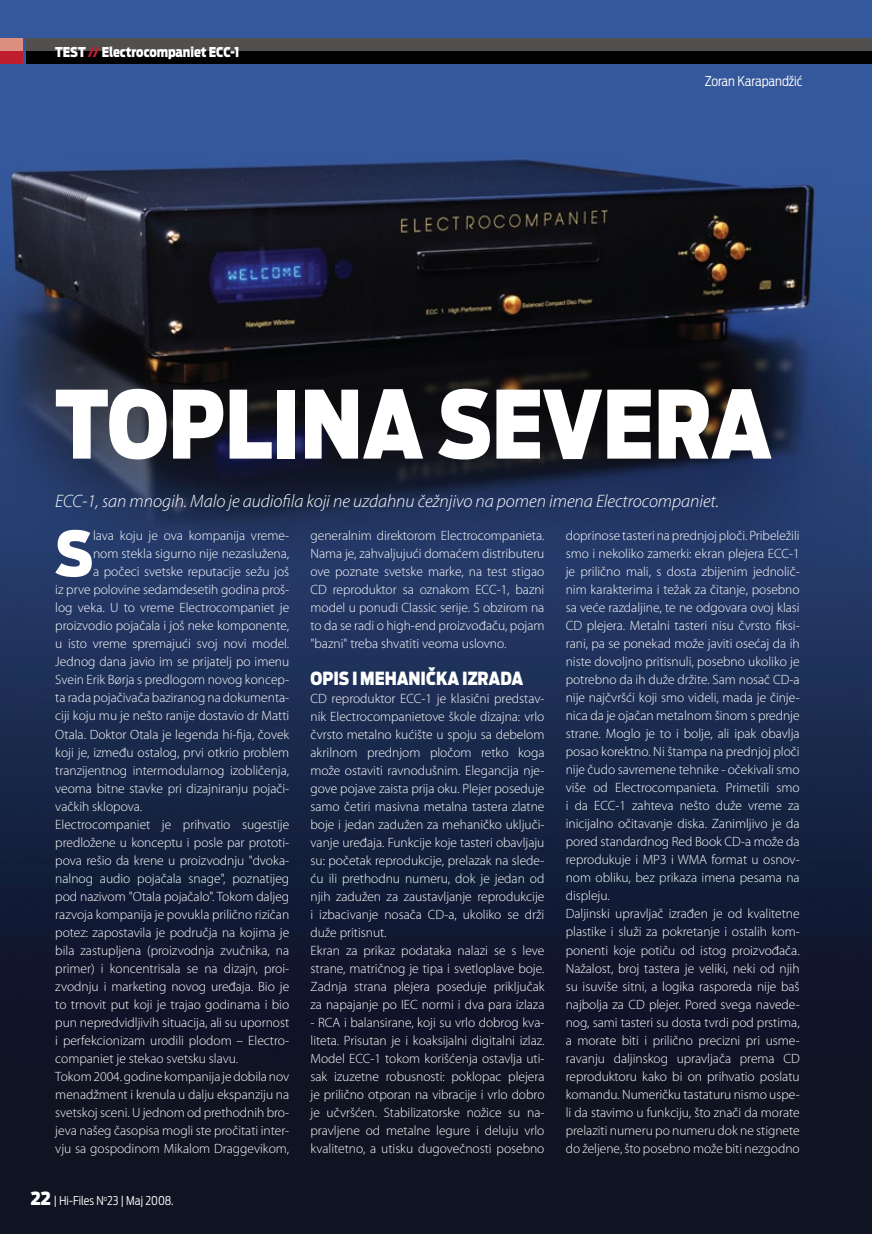
<style>
.page{position:relative;width:872px;height:1234px;background:#fff}
.page>*{position:absolute;margin:0;border:0;box-sizing:border-box;transform-origin:0 0}
.t1{font:900 93px "Antenna Cond";letter-spacing:-.005em;color:#fff;scale:.95 1}
.t2{font:900 62.1px "Antenna Cond";color:#fff}
.t3{font:italic 300 18px "Myriad Pro";letter-spacing:-.005em;color:#fff}
.t4{font:900 18px "Antenna Cond";letter-spacing:-.005em;color:#fff;scale:.95 1}
.t5{font:300 13.5px/18px "Myriad Pro";letter-spacing:-.005em;color:#fff;text-align:justify}
.t6{font:900 13.5px "Antenna Cond";letter-spacing:-.005em;color:#fff;scale:.95 1}
.t7{font:300 13.5px "Antenna Cond";letter-spacing:-.005em;color:#fff}
.t8{font:300 12px "Antenna Cond";color:#fff}
.s1{color:#be1e2d}
.s2{font-weight:900;font-size:18px}
</style>
<div class="page">
<img style="left:0;top:0;width:872px;height:1233px">
<div style="left:27px;top:39px;width:845px;height:25px;background:#010101"></div>
<div style="left:27px;top:39px;width:845px;height:12px;background:#52504f"></div>
<div style="left:0;top:39px;width:23px;height:25px;background:#be1e2d"></div>
<div style="left:0;top:39px;width:23px;height:12px;background:#db907f"></div>
<p class="t6" style="left:55px;top:43px;width:195px">TEST <span class="s1">//</span> Electrocompaniet ECC-1</p>
<p class="t7" style="left:704px;top:73px;width:99px">Zoran Karapandžić</p>
<h1 class="t1" style="left:55px;top:366px;width:756px">TOPLINA SEVERA</h1>
<h3 class="t3" style="left:55px;top:491px;width:665px">ECC-1, san mnogih. Malo je audiofila koji ne uzdahnu čežnjivo na pomen imena Electrocompaniet.</h3>
<h2 class="t2" style="left:55px;top:515px;width:40px">S</h2>
<p class="t5" style="left:93px;top:527px;width:198px">lava koju je ova kompanija vreme-</p>
<p class="t5" style="left:93px;top:545px;width:198px">nom stekla sigurno nije nezaslužena,</p>
<p class="t5" style="left:93px;top:563px;width:198px">a počeci svetske reputacije sežu još</p>
<p class="t5" style="left:55px;top:581px;width:235px">iz prve polovine sedamdesetih godina proš-</p>
<p class="t5" style="left:55px;top:599px;width:235px">log veka. U to vreme Electrocompaniet je</p>
<p class="t5" style="left:55px;top:617px;width:235px">proizvodio pojačala i još neke komponente,</p>
<p class="t5" style="left:55px;top:635px;width:235px">u isto vreme spremajući svoj novi model.</p>
<p class="t5" style="left:55px;top:653px;width:235px">Jednog dana javio im se prijatelj po imenu</p>
<p class="t5" style="left:55px;top:671px;width:235px">Svein Erik Børja s predlogom novog koncep-</p>
<p class="t5" style="left:55px;top:689px;width:235px">ta rada pojačivača baziranog na dokumenta-</p>
<p class="t5" style="left:55px;top:707px;width:235px">ciji koju mu je nešto ranije dostavio dr Matti</p>
<p class="t5" style="left:55px;top:725px;width:235px">Otala. Doktor Otala je legenda hi-fija, čovek</p>
<p class="t5" style="left:55px;top:743px;width:235px">koji je, između ostalog, prvi otkrio problem</p>
<p class="t5" style="left:55px;top:761px;width:235px">tranzijentnog intermodularnog izobličenja,</p>
<p class="t5" style="left:55px;top:779px;width:235px">veoma bitne stavke pri dizajniranju pojači-</p>
<p class="t5" style="left:55px;top:797px;width:88px">vačkih sklopova.</p>
<p class="t5" style="left:55px;top:815px;width:235px">Electrocompaniet je prihvatio sugestije</p>
<p class="t5" style="left:55px;top:833px;width:235px">predložene u konceptu i posle par prototi-</p>
<p class="t5" style="left:55px;top:851px;width:235px">pova rešio da krene u proizvodnju "dvoka-</p>
<p class="t5" style="left:55px;top:869px;width:235px">nalnog audio pojačala snage", poznatijeg</p>
<p class="t5" style="left:55px;top:887px;width:235px">pod nazivom "Otala pojačalo". Tokom daljeg</p>
<p class="t5" style="left:55px;top:905px;width:235px">razvoja kompanija je povukla prilično rizičan</p>
<p class="t5" style="left:55px;top:923px;width:235px">potez: zapostavila je područja na kojima je</p>
<p class="t5" style="left:55px;top:941px;width:235px">bila zastupljena (proizvodnja zvučnika, na</p>
<p class="t5" style="left:55px;top:959px;width:235px">primer) i koncentrisala se na dizajn, proi-</p>
<p class="t5" style="left:55px;top:977px;width:235px">zvodnju i marketing novog uređaja. Bio je</p>
<p class="t5" style="left:55px;top:995px;width:235px">to trnovit put koji je trajao godinama i bio</p>
<p class="t5" style="left:55px;top:1013px;width:235px">pun nepredvidljivih situacija, ali su upornost</p>
<p class="t5" style="left:55px;top:1031px;width:235px">i perfekcionizam urodili plodom – Electro-</p>
<p class="t5" style="left:55px;top:1049px;width:184px">companiet je stekao svetsku slavu.</p>
<p class="t5" style="left:55px;top:1067px;width:235px">Tokom 2004. godine kompanija je dobila nov</p>
<p class="t5" style="left:55px;top:1085px;width:235px">menadžment i krenula u dalju ekspanziju na</p>
<p class="t5" style="left:55px;top:1103px;width:235px">svetskoj sceni. U jednom od prethodnih bro-</p>
<p class="t5" style="left:55px;top:1121px;width:235px">jeva našeg časopisa mogli ste pročitati inter-</p>
<p class="t5" style="left:55px;top:1139px;width:235px">vju sa gospodinom Mikalom Draggevikom,</p>
<p class="t8" style="left:31px;top:1193px;width:144px"><span class="s2">22</span> | Hi-Files N<sup>o</sup>23 | Maj 2008.</p>
<p class="t5" style="left:310px;top:527px;width:235px">generalnim direktorom Electrocompanieta.<br>Nama je, zahvaljujući domaćem distributeru ove poznate svetske marke, na test stigao CD reproduktor sa oznakom ECC-1, bazni model u ponudi Classic serije. S obzirom na to da se radi o high-end proizvođaču, pojam "bazni" treba shvatiti veoma uslovno.</p>
<h3 class="t4" style="left:310px;top:666px;width:225px">OPIS I MEHANIČKA IZRADA</h3>
<p class="t5" style="left:310px;top:689px;width:235px;text-align:left">CD reproduktor ECC-1 je klasični predstav&shy;nik Electrocompanietove škole dizajna: vrlo čvrsto metalno kućište u spoju sa debelom akrilnom prednjom pločom retko koga može ostaviti ravnodušnim. Elegancija nje&shy;gove pojave zaista prija oku. Plejer poseduje samo četiri masivna metalna tastera zlatne boje i jedan zadužen za mehaničko uključi&shy;vanje uređaja. Funkcije koje tasteri obavljaju su: početak reprodukcije, prelazak na slede&shy;ću ili prethodnu numeru, dok je jedan od njih zadužen za zaustavljanje reprodukcije i izbacivanje nosača CD-a, ukoliko se drži duže pritisnut.<br>Ekran za prikaz podataka nalazi se s leve strane, matričnog je tipa i svetloplave boje.<br>Zadnja strana plejera poseduje priključak za napajanje po IEC normi i dva para izlaza</p>
<p class="t5" style="left:310px;top:1013px;width:235px">- RCA i balansirane, koji su vrlo dobrog kva&shy;liteta. Prisutan je i koaksijalni digitalni izlaz.<br>Model ECC-1 tokom korišćenja ostavlja uti&shy;sak izuzetne robusnosti: poklopac plejera je prilično otporan na vibracije i vrlo dobro je učvršćen. Stabilizatorske nožice su na&shy;pravljene od metalne legure i deluju vrlo kvalitetno, a utisku dugovečnosti posebno</p>
<p class="t5" style="left:566px;top:527px;width:235px;text-align:left">doprinose tasteri na prednjoj ploči. Pribeležili smo i nekoliko zamerki: ekran plejera ECC-1 je prilično mali, s dosta zbijenim jednolič&shy;nim karakterima i težak za čitanje, posebno sa veće razdaljine, te ne odgovara ovoj klasi CD plejera. Metalni tasteri nisu čvrsto fiksi&shy;rani, pa se ponekad može javiti osećaj da ih niste dovoljno pritisnuli, posebno ukoliko je potrebno da ih duže držite. Sam nosač CD-a nije najčvršći koji smo videli, mada je činje&shy;nica da je ojačan metalnom šinom s prednje strane. Moglo je to i bolje, ali ipak obavlja posao korektno. Ni štampa na prednjoj ploči nije čudo savremene tehnike - očekivali smo više od Electrocompanieta. Primetili smo i da ECC-1 zahteva nešto duže vreme za inicijalno očitavanje diska. Zanimljivo je da pored standardnog Red Book CD-a može da reprodukuje i MP3 i WMA format u osnov&shy;nom obliku, bez prikaza imena pesama na displeju.<br>Daljinski upravljač izrađen je od kvalitetne plastike i služi za pokretanje i ostalih kom&shy;ponenti koje potiču od istog proizvođača.<br>Nažalost, broj tastera je veliki, neki od njih su isuviše sitni, a logika rasporeda nije baš najbolja za CD plejer. Pored svega navede&shy;nog, sami tasteri su dosta tvrdi pod prstima, a morate biti i prilično precizni pri usme&shy;ravanju daljinskog upravljača prema CD reproduktoru kako bi on prihvatio poslatu komandu. Numeričku tastaturu nismo uspe&shy;li da stavimo u funkciju, što znači da morate prelaziti numeru po numeru dok ne stignete do željene, što posebno može biti nezgodno</p>
</div>
